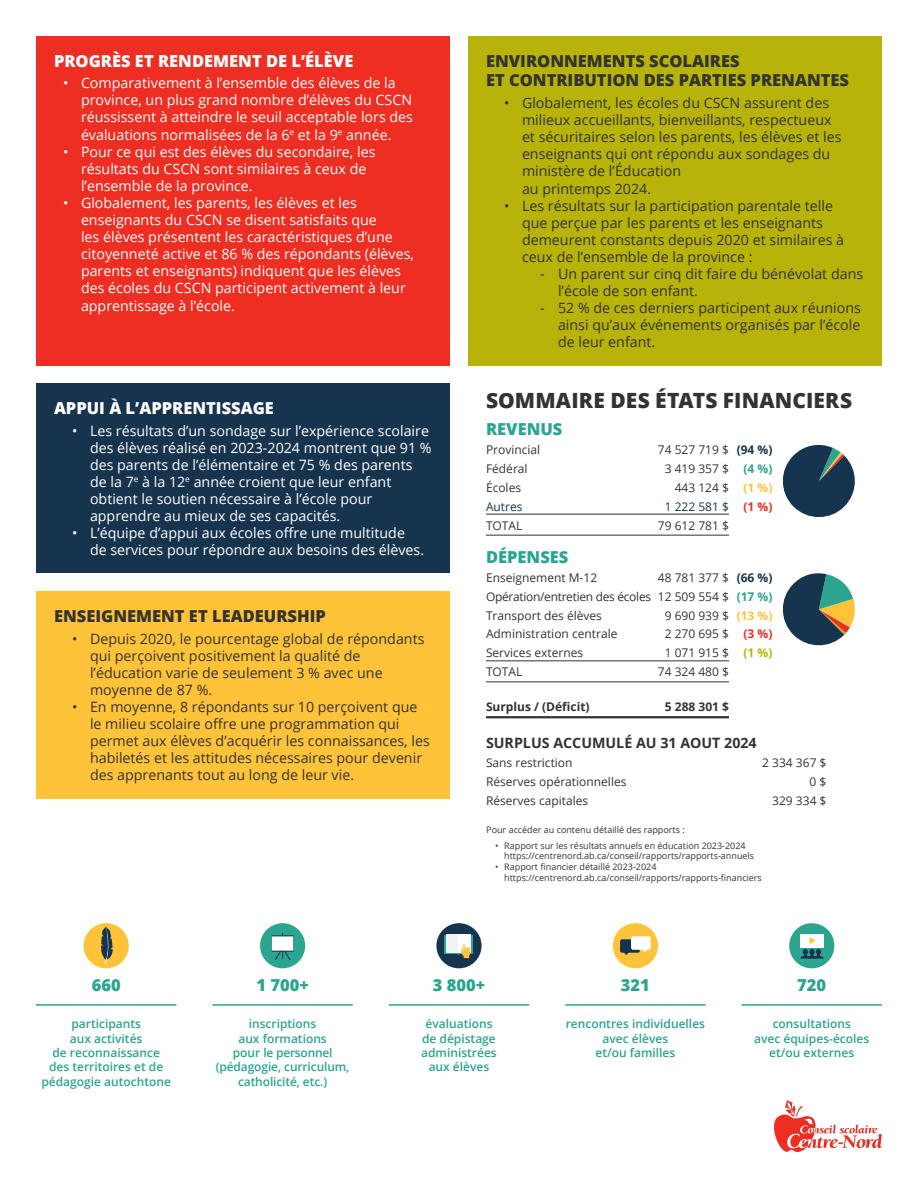
<style>
.page{position:relative;width:918px;height:1188px;background:#fff}
.page>*{position:absolute;margin:0;border:0;box-sizing:border-box;transform-origin:0 0}
.titre1{font:800 21px "Open Sans";letter-spacing:.005em;color:#323332}
.titre3{font:800 16.5px/19.8px "Open Sans";color:#323332}
.titre3-2{font:800 16.5px "Open Sans";color:#fff}
.texte_courant{font:800 16.5px "Open Sans";color:#2ba590}
.titre3-3{font:800 16.5px "Open Sans";color:#2ba590}
.liste{font:14.25px/17.1px "Open Sans";color:#323332}
.texte_courant-2{font:14.25px/17.1px "Open Sans";color:#fff}
.liste-2{font:14.25px/17.1px "Open Sans";color:#fff}
.texte_courant-3{font:700 14.25px "Open Sans";color:#323332}
.texte_courant-4{font:600 12px/14.4px "Open Sans";color:#2ba590;text-align:center}
.texte_courant-5{font:12px "Open Sans";color:#323332}
.texte_courant-6{font:12px "Open Sans";letter-spacing:-.025em;color:#323332}
.texte_courant-7{font:700 12px "Open Sans";color:#323332}
.texte_courant-8{font:12px "Open Sans";color:#17344f}
.texte_tableau{font:9px/10.8px "Open Sans";color:#323332}
.s1{font-weight:700;color:#17344f}
.s2{font-weight:700;color:#2ba590}
.s3{font-weight:700;color:#ffc339}
.s4{font-weight:700;color:#ee2e22}
.s5{font-weight:700;color:#b8b309}
</style>
<div class="page">
<div style="left:36px;top:383px;width:414px;height:190px;background:#17344f"></div>
<div style="left:36px;top:591px;width:414px;height:207px;background:#ffc339"></div>
<div style="left:468px;top:36px;width:414px;height:329px;background:#b8b309"></div>
<div style="left:36px;top:36px;width:414px;height:329px;background:#ee2e22"></div>
<hr style="left:486px;top:514px;width:243px;height:1px;background:#323332">
<hr style="left:486px;top:535px;width:243px;height:1px;background:#323332">
<hr style="left:486px;top:660px;width:243px;height:1px;background:#323332">
<hr style="left:486px;top:681px;width:243px;height:1px;background:#323332">
<hr style="left:486px;top:716px;width:243px;height:2px;background:#323332">
<hr style="left:36px;top:1004px;width:140px;height:2px;background:#2ba590">
<hr style="left:212px;top:1004px;width:141px;height:2px;background:#2ba590">
<hr style="left:389px;top:1004px;width:140px;height:2px;background:#2ba590">
<hr style="left:565px;top:1004px;width:141px;height:2px;background:#2ba590">
<hr style="left:742px;top:1004px;width:140px;height:2px;background:#2ba590">
<div style="left:613px;top:923px;width:45px;height:45px;background:#ffc339;border-radius:50%"></div>
<svg style="left:620px;top:936px;width:31px;height:19px"></svg>
<div style="left:789px;top:923px;width:45px;height:45px;background:#2ba590;border-radius:50%"></div>
<div style="left:800px;top:934px;width:24px;height:13px;background:#fff"></div>
<svg style="left:800px;top:937px;width:24px;height:22px"></svg>
<div style="left:84px;top:923px;width:45px;height:45px;background:#ffc339;border-radius:50%"></div>
<svg style="left:101px;top:927px;width:12px;height:38px"></svg>
<div style="left:260px;top:923px;width:45px;height:45px;background:#2ba590;border-radius:50%"></div>
<svg style="left:272px;top:933px;width:22px;height:27px"></svg>
<div style="left:436px;top:923px;width:46px;height:45px;background:#17344f;border-radius:50%"></div>
<div style="left:444px;top:935px;width:15px;height:19px;background:#2ba590"></div>
<div style="left:459px;top:935px;width:14px;height:19px;background:#2ba590"></div>
<div style="left:446px;top:934px;width:13px;height:19px;background:#f2f3f4"></div>
<div style="left:459px;top:934px;width:12px;height:19px;background:#fff"></div>
<svg style="left:457px;top:944px;width:13px;height:14px"></svg>
<svg style="left:774px;top:1100px;width:108px;height:52px"></svg>
<svg style="left:783px;top:444px;width:72px;height:73px"></svg>
<svg style="left:783px;top:573px;width:72px;height:73px"></svg>
<p class="titre3-2" style="left:54px;top:48px;width:301px">PROGRÈS ET RENDEMENT DE L’ÉLÈVE</p>
<p class="texte_courant-2" style="left:81px;top:74px;width:334px;text-indent:-18px">• Comparativement à l’ensemble des élèves de la province, un plus grand nombre d’élèves du CSCN réussissent à atteindre le seuil acceptable lors des évaluations normalisées de la 6<sup>e</sup> et la 9<sup>e</sup> année.</p>
<p class="texte_courant-2" style="left:81px;top:143px;width:296px;text-indent:-18px">• Pour ce qui est des élèves du secondaire, les résultats du CSCN sont similaires à ceux de l’ensemble de la province.</p>
<p class="texte_courant-2" style="left:81px;top:194px;width:335px;text-indent:-18px">• Globalement, les parents, les élèves et les enseignants du CSCN se disent satisfaits que<br>les élèves présentent les caractéristiques d’une citoyenneté active et 86 % des répondants (élèves, parents et enseignants) indiquent que les élèves des écoles du CSCN participent activement à leur apprentissage à l’école.</p>
<p class="titre3-2" style="left:54px;top:396px;width:221px">APPUI À L’APPRENTISSAGE</p>
<p class="liste-2" style="left:90px;top:422px;width:343px;text-indent:-18px">• Les résultats d’un sondage sur l’expérience scolaire des élèves réalisé en 2023-2024 montrent que 91 % des parents de l’élémentaire et 75 % des parents de la 7<sup>e</sup> à la 12<sup>e</sup> année croient que leur enfant obtient le soutien nécessaire à l’école pour apprendre au mieux de ses capacités.</p>
<p class="liste-2" style="left:90px;top:524px;width:336px;text-indent:-18px">• L’équipe d’appui aux écoles offre une multitude de services pour répondre aux besoins des élèves.</p>
<p class="titre3" style="left:54px;top:605px;width:273px">ENSEIGNEMENT ET LEADEURSHIP</p>
<p class="liste" style="left:90px;top:629px;width:336px;text-indent:-18px">• Depuis 2020, le pourcentage global de répondants qui perçoivent positivement la qualité de l’éducation varie de seulement 3 % avec une moyenne de 87 %.</p>
<p class="liste" style="left:90px;top:698px;width:341px;text-indent:-18px">• En moyenne, 8 répondants sur 10 perçoivent que le milieu scolaire offre une programmation qui permet aux élèves d’acquérir les connaissances, les habiletés et les attitudes nécessaires pour devenir des apprenants tout au long de leur vie.</p>
<p class="titre3" style="left:486px;top:50px;width:365px">ENVIRONNEMENTS SCOLAIRES<br>ET CONTRIBUTION DES PARTIES PRENANTES</p>
<p class="liste" style="left:522px;top:94px;width:321px;text-indent:-18px">• Globalement, les écoles du CSCN assurent des milieux accueillants, bienveillants, respectueux et sécuritaires selon les parents, les élèves et les enseignants qui ont répondu aux sondages du ministère de l’Éducation<br>au printemps 2024.</p>
<p class="liste" style="left:522px;top:197px;width:324px;text-indent:-18px">• Les résultats sur la participation parentale telle que perçue par les parents et les enseignants demeurent constants depuis 2020 et similaires à ceux de l’ensemble de la province :</p>
<p class="liste" style="left:558px;top:265px;width:307px;text-indent:-18px">- Un parent sur cinq dit faire du bénévolat dans l’école de son enfant.</p>
<p class="liste" style="left:558px;top:299px;width:304px;text-align:justify;text-indent:-18px">- 52 % de ces derniers participent aux réunions ainsi qu’aux événements organisés par l’école de leur enfant.</p>
<p class="titre1" style="left:486px;top:385px;width:368px">SOMMAIRE DES ÉTATS FINANCIERS</p>
<p class="titre3-3" style="left:486px;top:416px;width:78px">REVENUS</p>
<p class="texte_courant-5" style="left:486px;top:441px;width:56px">Provincial</p>
<p class="texte_courant-5" style="left:658px;top:441px;width:116px">74 527 719 $ <span class="s1">(94 %)</span></p>
<p class="texte_courant-5" style="left:486px;top:460px;width:43px">Fédéral</p>
<p class="texte_courant-5" style="left:665px;top:460px;width:109px">3 419 357 $ <span class="s2">(4 %)</span></p>
<p class="texte_courant-5" style="left:486px;top:479px;width:37px">Écoles</p>
<p class="texte_courant-5" style="left:675px;top:479px;width:99px">443 124 $ <span class="s3">(1 %)</span></p>
<p class="texte_courant-8" style="left:486px;top:498px;width:38px">Autres</p>
<p class="texte_courant-8" style="left:665px;top:498px;width:109px">1 222 581 $ <span class="s4">(1 %)</span></p>
<p class="texte_courant-5" style="left:486px;top:517px;width:38px">TOTAL</p>
<p class="texte_courant-5" style="left:658px;top:517px;width:73px">79 612 781 $</p>
<p class="titre3-3" style="left:486px;top:544px;width:84px">DÉPENSES</p>
<p class="texte_courant-5" style="left:486px;top:569px;width:113px">Enseignement M-12</p>
<p class="texte_courant-5" style="left:658px;top:569px;width:116px">48 781 377 $ <span class="s1">(66 %)</span></p>
<p class="texte_courant-6" style="left:486px;top:588px;width:288px">Opération/entretien des écoles 12 509 554 $ <span class="s2">(17 %)</span></p>
<p class="texte_courant-5" style="left:486px;top:607px;width:118px">Transport des élèves</p>
<p class="texte_courant-5" style="left:665px;top:607px;width:109px">9 690 939 $ <span class="s3">(13 %)</span></p>
<p class="texte_courant-5" style="left:486px;top:626px;width:133px">Administration centrale</p>
<p class="texte_courant-5" style="left:665px;top:626px;width:109px">2 270 695 $ <span class="s4">(3 %)</span></p>
<p class="texte_courant-5" style="left:486px;top:645px;width:99px">Services externes</p>
<p class="texte_courant-5" style="left:665px;top:645px;width:109px">1 071 915 $ <span class="s5">(1 %)</span></p>
<p class="texte_courant-5" style="left:486px;top:664px;width:38px">TOTAL</p>
<p class="texte_courant-5" style="left:658px;top:664px;width:73px">74 324 480 $</p>
<p class="texte_courant-7" style="left:486px;top:698px;width:105px">Surplus / (Déficit)</p>
<p class="texte_courant-7" style="left:665px;top:698px;width:66px">5 288 301 $</p>
<p class="texte_courant-3" style="left:486px;top:733px;width:272px">SURPLUS ACCUMULÉ AU 31 AOUT 2024</p>
<p class="texte_courant-5" style="left:486px;top:755px;width:88px">Sans restriction</p>
<p class="texte_courant-5" style="left:762px;top:755px;width:66px">2 334 367 $</p>
<p class="texte_courant-5" style="left:486px;top:773px;width:142px">Réserves opérationnelles</p>
<p class="texte_courant-5" style="left:810px;top:773px;width:18px">0 $</p>
<p class="texte_courant-5" style="left:486px;top:792px;width:104px">Réserves capitales</p>
<p class="texte_courant-5" style="left:772px;top:792px;width:56px">329 334 $</p>
<p class="texte_tableau" style="left:486px;top:824px;width:200px">Pour accéder au contenu détaillé des rapports :</p>
<p class="texte_tableau" style="left:504px;top:840px;width:251px;text-indent:-9px">• Rapport sur les résultats annuels en éducation 2023-2024 https://centrenord.ab.ca/conseil/rapports/rapports-annuels</p>
<p class="texte_tableau" style="left:504px;top:861px;width:259px;text-indent:-9px">• Rapport financier détaillé 2023-2024 https://centrenord.ab.ca/conseil/rapports/rapports-financiers</p>
<p class="texte_courant" style="left:92px;top:973px;width:31px">660</p>
<p class="texte_courant" style="left:256px;top:973px;width:54px">1 700+</p>
<p class="texte_courant" style="left:433px;top:973px;width:54px">3 800+</p>
<p class="texte_courant" style="left:621px;top:973px;width:31px">321</p>
<p class="texte_courant" style="left:797px;top:973px;width:31px">720</p>
<p class="texte_courant-4" style="left:41px;top:1016px;width:131px">participants<br>aux activités<br>de reconnaissance des territoires et de pédagogie autochtone</p>
<p class="texte_courant-4" style="left:216px;top:1016px;width:135px">inscriptions<br>aux formations<br>pour le personnel (pédagogie, curriculum, catholicité, etc.)</p>
<p class="texte_courant-4" style="left:421px;top:1016px;width:77px">évaluations de dépistage administrées aux élèves</p>
<p class="texte_courant-4" style="left:566px;top:1016px;width:141px">rencontres individuelles avec élèves<br>et/ou familles</p>
<p class="texte_courant-4" style="left:754px;top:1016px;width:117px">consultations<br>avec équipes-écoles et/ou externes</p>
</div>
